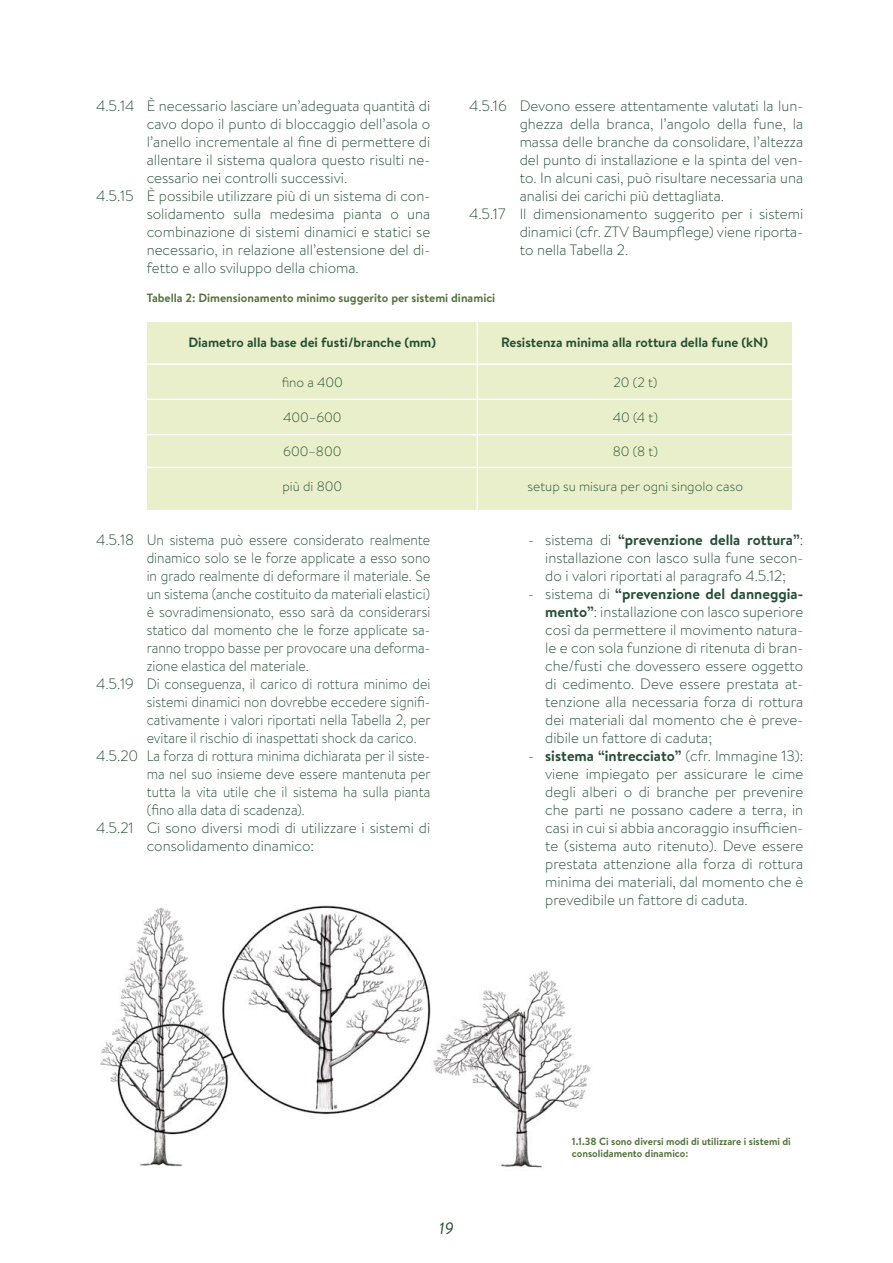
<style>
.page{position:relative;width:893px;height:1263px;background:#fff}
.page>*{position:absolute;margin:0;border:0;box-sizing:border-box;transform-origin:0 0}
.t1{font:italic 16.5px "Brandon Text";color:#264e34}
.t2{font:300 15px/18px "Brandon Text";color:#264e34;text-align:justify}
.t3{font:300 15px/18px "Brandon Text";color:#264e34;scale:.92 1}
.t4{font:300 13.5px "Brandon Text";color:#264e34}
.t5{font:700 13.5px "Brandon Text";color:#264e34}
.t6{font:700 12px "Brandon Text";color:#55723c}
.t7{font:700 10.35px/12.5px "Brandon Text";color:#55723c}
.s1{font-weight:700}
</style>
<div class="page">
<img style="left:100px;top:905px;width:491px;height:263px">
<div style="left:147px;top:322px;width:645px;height:187px;background:#e8efca"></div>
<hr style="left:477px;top:311px;width:1px;height:204px;background:#fff">
<hr style="left:140px;top:363px;width:659px;height:2px;background:#fff">
<hr style="left:140px;top:399px;width:659px;height:1px;background:#fff">
<hr style="left:140px;top:434px;width:659px;height:1px;background:#fff">
<hr style="left:140px;top:467px;width:659px;height:1px;background:#fff">
<p class="t2" style="left:96px;top:96px;width:40px">4.5.14</p>
<p class="t2" style="left:96px;top:186px;width:39px">4.5.15</p>
<p class="t2" style="left:147px;top:96px;width:285px;text-align:left">È necessario lasciare un’adeguata quantità di cavo dopo il punto di bloccaggio dell’asola o l’anello incrementale al fine di permettere di allentare il sistema qualora questo risulti ne&shy;cessario nei controlli successivi.<br>È possibile utilizzare più di un sistema di con&shy;solidamento sulla medesima pianta o una combinazione di sistemi dinamici e statici se necessario, in relazione all’estensione del di&shy;fetto e allo sviluppo della chioma.</p>
<p class="t2" style="left:469px;top:96px;width:39px">4.5.16</p>
<p class="t2" style="left:469px;top:204px;width:38px">4.5.17</p>
<p class="t2" style="left:520px;top:96px;width:285px;text-align:left">Devono essere attentamente valutati la lun&shy;ghezza della branca, l’angolo della fune, la massa delle branche da consolidare, l’altezza del punto di installazione e la spinta del ven&shy;to. In alcuni casi, può risultare necessaria una analisi dei carichi più dettagliata.<br>Il dimensionamento suggerito per i sistemi dinamici (cfr. ZTV Baumpflege) viene riporta&shy;to nella Tabella 2.</p>
<p class="t6" style="left:147px;top:290px;width:350px">Tabella 2: Dimensionamento minimo suggerito per sistemi dinamici</p>
<p class="t5" style="left:188px;top:333px;width:249px">Diametro alla base dei fusti/branche (mm)</p>
<p class="t4" style="left:282px;top:373px;width:63px">fino a 400</p>
<p class="t4" style="left:283px;top:408px;width:60px">400–600</p>
<p class="t4" style="left:283px;top:442px;width:60px">600–800</p>
<p class="t4" style="left:282px;top:477px;width:61px">più di 800</p>
<p class="t5" style="left:501px;top:333px;width:268px">Resistenza minima alla rottura della fune (kN)</p>
<p class="t4" style="left:613px;top:373px;width:45px">20 (2 t)</p>
<p class="t4" style="left:613px;top:408px;width:47px">40 (4 t)</p>
<p class="t4" style="left:613px;top:442px;width:47px">80 (8 t)</p>
<p class="t4" style="left:528px;top:477px;width:217px">setup su misura per ogni singolo caso</p>
<p class="t2" style="left:96px;top:530px;width:39px">4.5.18</p>
<p class="t2" style="left:96px;top:674px;width:39px">4.5.19</p>
<p class="t2" style="left:96px;top:746px;width:44px">4.5.20</p>
<p class="t2" style="left:96px;top:818px;width:39px">4.5.21</p>
<p class="t3" style="left:147px;top:530px;width:310px">Un sistema può essere considerato realmente dinamico solo se le forze applicate a esso sono in grado realmente di deformare il materiale. Se un sistema (anche costituito da materiali elastici) è sovradimensionato, esso sarà da considerarsi statico dal momento che le forze applicate sa&shy;ranno troppo basse per provocare una deforma&shy;zione elastica del materiale.<br>Di conseguenza, il carico di rottura minimo dei sistemi dinamici non dovrebbe eccedere signifi&shy;cativamente i valori riportati nella Tabella 2, per evitare il rischio di inaspettati shock da carico.<br>La forza di rottura minima dichiarata per il siste&shy;ma nel suo insieme deve essere mantenuta per tutta la vita utile che il sistema ha sulla pianta (fino alla data di scadenza).<br>Ci sono diversi modi di utilizzare i sistemi di consolidamento dinamico:</p>
<p class="t2" style="left:545px;top:530px;width:260px;text-indent:-17px">- sistema di <span class="s1">“prevenzione della rottura”</span>: installazione con lasco sulla fune secon&shy;do i valori riportati al paragrafo 4.5.12;</p>
<p class="t2" style="left:545px;top:584px;width:260px;text-indent:-17px">- sistema di <span class="s1">“prevenzione del danneggia&shy;mento”</span>: installazione con lasco superiore così da permettere il movimento natura&shy;le e con sola funzione di ritenuta di bran&shy;che/fusti che dovessero essere oggetto di cedimento. Deve essere prestata at&shy;tenzione alla necessaria forza di rottura dei materiali dal momento che è preve&shy;dibile un fattore di caduta;</p>
<p class="t2" style="left:545px;top:746px;width:260px;text-indent:-17px">- <span class="s1">sistema “intrecciato”</span> (cfr. Immagine 13): viene impiegato per assicurare le cime degli alberi o di branche per prevenire che parti ne possano cadere a terra, in casi in cui si abbia ancoraggio insufficien&shy;te (sistema auto ritenuto). Deve essere prestata attenzione alla forza di rottura minima dei materiali, dal momento che è prevedibile un fattore di caduta.</p>
<p class="t1" style="left:439px;top:1217px;width:16px">19</p>
<p class="t7" style="left:572px;top:1134px;width:220px">1.1.38 Ci sono diversi modi di utilizzare i sistemi di consolidamento dinamico:</p>
</div>
